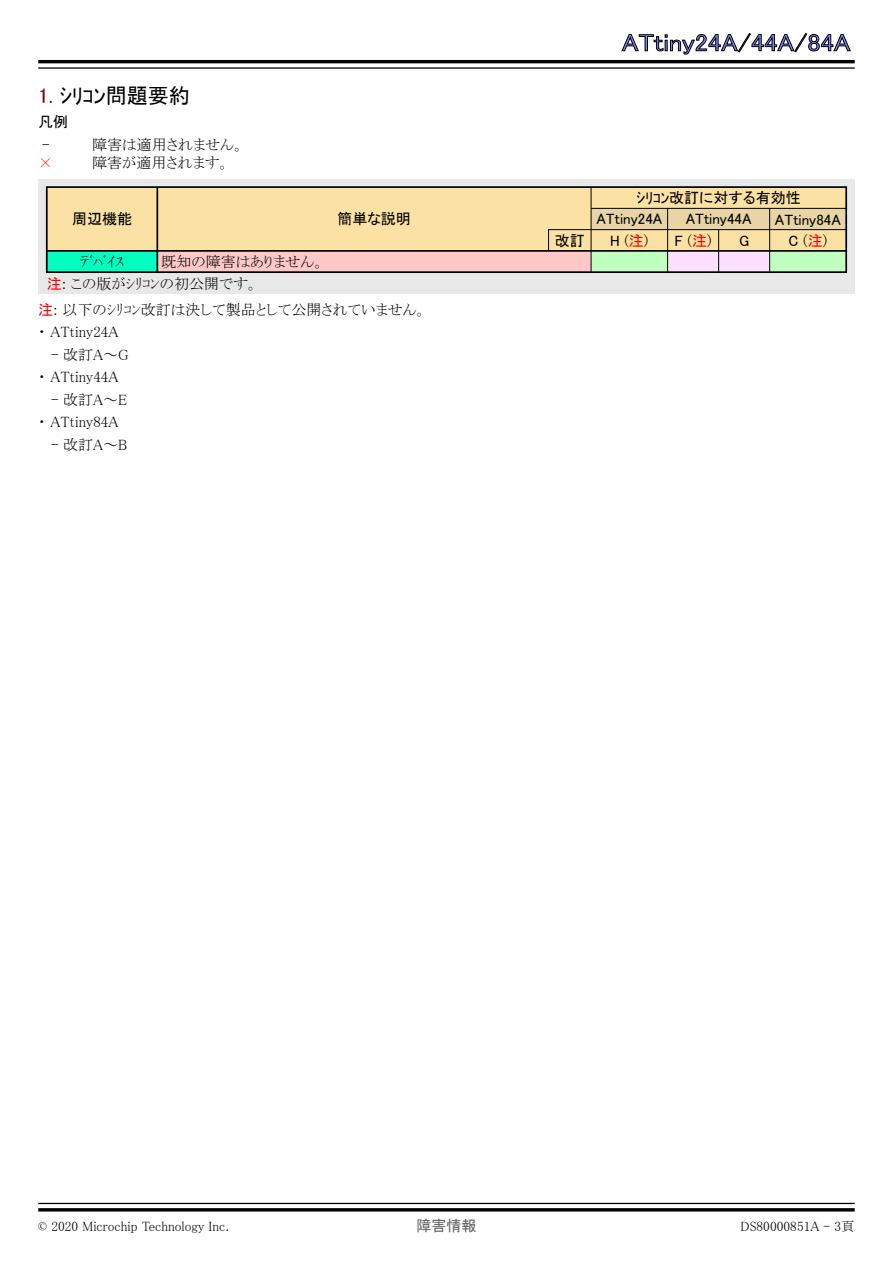
<style>
.page{position:relative;width:893px;height:1263px;background:#fff}
.page>*{position:absolute;margin:0;border:0;box-sizing:border-box;transform-origin:0 0}
.t1{font:24px "MS P Gothic";color:#8080ff;scale:1.1 1}
.t2{font:21px "MS P Gothic";color:#000}
.t3{font:15px/22.5px "MS P Mincho";color:#000}
.t4{font:15px "MS P Gothic";color:#000}
.t5{font:15px "MS P Gothic";color:#646464}
.t6{font:15px "MS P Mincho";color:#f00}
.t7{font:13.5px "MS P Mincho";color:#000}
.s1{color:#800000}
.s2{font-family:"MS P Gothic"}
.s3{font-family:"MS P Gothic";color:#f00}
</style>
<div class="page">
<svg style="left:621px;top:33px;width:230px;height:22px"></svg>
<hr style="left:38px;top:60px;width:817px;height:3px;background:#000">
<hr style="left:38px;top:67px;width:817px;height:2px;background:#000">
<hr style="left:38px;top:1203px;width:817px;height:1px;background:#000">
<hr style="left:38px;top:1208px;width:817px;height:3px;background:#000">
<div style="left:38px;top:179px;width:817px;height:114px;background:#e8e8e8"></div>
<div style="left:157px;top:251px;width:434px;height:21px;background:#ffc8c8"></div>
<div style="left:47px;top:251px;width:110px;height:21px;background:#00ffc0"></div>
<div style="left:591px;top:251px;width:77px;height:21px;background:#c0ffc0"></div>
<div style="left:668px;top:251px;width:102px;height:21px;background:#fce1ff"></div>
<div style="left:770px;top:251px;width:76px;height:21px;background:#c0ffc0"></div>
<div style="left:47px;top:187px;width:799px;height:64px;background:#fce1a4"></div>
<div style="left:591px;top:208px;width:255px;height:22px;background:#e8d4a4"></div>
<div style="left:46px;top:186px;width:801px;height:87px;border:2px solid #000"></div>
<hr style="left:156px;top:187px;width:2px;height:85px;background:#000">
<hr style="left:591px;top:187px;width:1px;height:85px;background:#000">
<hr style="left:667px;top:208px;width:1px;height:64px;background:#000">
<hr style="left:718px;top:230px;width:1px;height:42px;background:#000">
<hr style="left:769px;top:208px;width:1px;height:64px;background:#000">
<hr style="left:591px;top:208px;width:255px;height:1px;background:#000">
<svg style="left:548px;top:229px;width:299px;height:23px"></svg>
<hr style="left:47px;top:250px;width:799px;height:2px;background:#000">
<h2 class="t2" style="left:38px;top:85px;width:153px"><span class="s1">1.</span> ｼﾘｺﾝ問題要約</h2>
<p class="t4" style="left:38px;top:114px;width:31px">凡例</p>
<p class="t3" style="left:42px;top:133px;width:9px">-</p>
<p class="t3" style="left:92px;top:133px;width:154px">障害は適用されません。</p>
<p class="t6" style="left:38px;top:155px;width:16px">×</p>
<p class="t3" style="left:92px;top:151px;width:139px">障害が適用されます。</p>
<h1 class="t1" style="left:622px;top:30px;width:209px">ATtiny24A/44A/84A</h1>
<p class="t4" style="left:636px;top:190px;width:166px">ｼﾘｺﾝ改訂に対する有効性</p>
<p class="t4" style="left:72px;top:212px;width:61px">周辺機能</p>
<p class="t4" style="left:337px;top:212px;width:75px">簡単な説明</p>
<p class="t4" style="left:596px;top:212px;width:67px">ATtiny24A</p>
<p class="t4" style="left:686px;top:212px;width:67px">ATtiny44A</p>
<p class="t4" style="left:555px;top:233px;width:31px">改訂</p>
<p class="t3" style="left:610px;top:229px;width:40px"><span class="s2">H</span> (<span class="s3">注</span>)</p>
<p class="t3" style="left:675px;top:229px;width:38px"><span class="s2">F</span> (<span class="s3">注</span>)</p>
<p class="t4" style="left:739px;top:233px;width:12px">G</p>
<p class="t3" style="left:789px;top:229px;width:40px"><span class="s2">C</span> (<span class="s3">注</span>)</p>
<p class="t4" style="left:775px;top:212px;width:67px">ATtiny84A</p>
<p class="t3" style="left:80px;top:250px;width:46px">ﾃﾞﾊﾞｲｽ</p>
<p class="t3" style="left:47px;top:251px;width:279px;line-height:21.9px;text-indent:115px">既知の障害はありません。<span class="s3">注</span>: この版がｼﾘｺﾝの初公開です。</p>
<p class="t3" style="left:38px;top:298px;width:390px"><span class="s3">注</span>: 以下のｼﾘｺﾝ改訂は決して製品として公開されていません。・ ATtiny24A</p>
<p class="t3" style="left:38px;top:343px;width:92px;text-indent:13px">- 改訂A～G・ ATtiny44A</p>
<p class="t3" style="left:38px;top:388px;width:90px;text-indent:13px">- 改訂A～E・ ATtiny84A</p>
<p class="t3" style="left:51px;top:433px;width:78px">- 改訂A～B</p>
<p class="t7" style="left:38px;top:1219px;width:193px">© 2020 Microchip Technology Inc.</p>
<p class="t5" style="left:416px;top:1218px;width:61px">障害情報</p>
<p class="t7" style="left:740px;top:1219px;width:116px">DS80000851A - 3頁</p>
</div>
